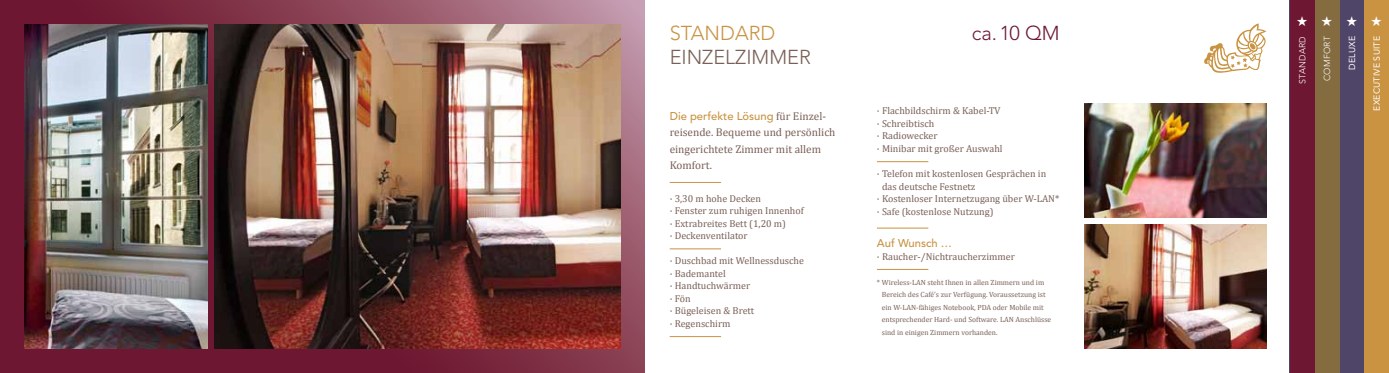
<style>
.page{position:relative;width:1389px;height:373px;background:#fff}
.page>*{position:absolute;margin:0;border:0;box-sizing:border-box;transform-origin:0 0}
.t1{font:300 20px "Avenir";color:#795f56}
.t2{font:300 20px "Avenir";color:#c99342}
.t3{font:300 20px "Avenir";color:#6d1732}
.t4{font:11.25px/16.2px "Cambria";color:#795f56}
.t5{font:500 11.25px "Avenir";color:#c99342}
.t6{font:10px/12.5px "Cambria";color:#795f56}
.t7{font:8.75px "Avenir";letter-spacing:.02em;color:#fff}
.t8{font:300 8.75px "Avenir";letter-spacing:.02em;color:#fff}
.t9{font:7.5px/12.5px "Cambria";color:#795f56}
.s1{font-family:"Cambria";font-weight:400;color:#795f56}
</style>
<div class="page">
<svg style="left:0;top:0;width:645px;height:372px;background:#81384e"></svg>
<img style="left:214px;top:25px;width:406px;height:322px">
<img style="left:25px;top:25px;width:182px;height:322px">
<hr style="left:670px;top:182px;width:51px;height:1px;background:#c99342">
<hr style="left:670px;top:248px;width:51px;height:1px;background:#c99342">
<hr style="left:670px;top:335px;width:51px;height:1px;background:#c99342">
<hr style="left:877px;top:161px;width:51px;height:1px;background:#c99342">
<hr style="left:877px;top:227px;width:51px;height:1px;background:#c99342">
<hr style="left:877px;top:268px;width:51px;height:1px;background:#c99342">
<img style="left:1084px;top:224px;width:183px;height:123px">
<img style="left:1084px;top:104px;width:183px;height:113px">
<div style="left:1290px;top:0;width:99px;height:372px;background:#c99342"></div>
<div style="left:1290px;top:0;width:74px;height:372px;background:#4f4568"></div>
<div style="left:1290px;top:0;width:49px;height:372px;background:#856b40"></div>
<div style="left:1290px;top:0;width:25px;height:372px;background:#6d1732"></div>
<svg style="left:1204px;top:23px;width:62px;height:50px"></svg>
<h1 class="t2" style="left:670px;top:21px;width:104px">STANDARD</h1>
<h1 class="t3" style="left:972px;top:21px;width:89px">CA. 10 QM</h1>
<h1 class="t1" style="left:670px;top:45px;width:143px">EINZELZIMM ER</h1>
<p class="t5" style="left:670px;top:109px;width:158px">Die perfekte Lösung <span class="s1">für Einzel-</span></p>
<p class="t4" style="left:670px;top:124px;width:167px">reisende. Bequeme und persönlich eingerichtete Zimmer mit allem<br>Komfort.</p>
<p class="t6" style="left:670px;top:191px;width:136px">· 3,30 m hohe Decken<br>· Fenster zum ruhigen Innenhof · Extrabreites Bett (1,20 m)<br>· Deckenventilator</p>
<p class="t6" style="left:670px;top:254px;width:136px">· Duschbad mit Wellnessdusche · Bademantel<br>· Handtuchwärmer<br>· Fön<br>· Bügeleisen &amp; Brett<br>· Regenschirm</p>
<p class="t6" style="left:877px;top:104px;width:127px">· Flachbildschirm &amp; Kabel-TV · Schreibtisch<br>· Radiowecker<br>· Minibar mit großer Auswahl</p>
<p class="t6" style="left:877px;top:167px;width:171px">· Telefon mit kostenlosen Gesprächen in</p>
<p class="t6" style="left:882px;top:179px;width:95px">das deutsche Festnetz</p>
<p class="t6" style="left:877px;top:192px;width:184px">· Kostenloser Internetzugang über W-LAN*</p>
<p class="t6" style="left:877px;top:204px;width:118px">· Safe (kostenlose Nutzung)</p>
<p class="t5" style="left:877px;top:236px;width:77px">Auf Wunsch …</p>
<p class="t6" style="left:877px;top:249px;width:139px">· Raucher-/Nichtraucherzimmer</p>
<p class="t9" style="left:882px;top:275px;width:171px;text-indent:-5px">* Wireless-LAN steht Ihnen in allen Zimmern und im Bereich des Café’s zur Verfügung. Voraussetzung ist ein W-LAN-fähiges Notebook, PDA oder Mobile mit entsprechender Hard- und Software. LAN Anschlüsse sind in einigen Zimmern vorhanden.</p>
<p class="t8" style="left:1297px;top:84px;width:48px;rotate:-90deg">STANDARD</p>
<p class="t8" style="left:1322px;top:81px;width:45px;rotate:-90deg">COMFORT</p>
<p class="t7" style="left:1347px;top:70px;width:35px;rotate:-90deg">Deluxe</p>
<p class="t7" style="left:1372px;top:111px;width:76px;rotate:-90deg">executive Suite</p>
</div>
